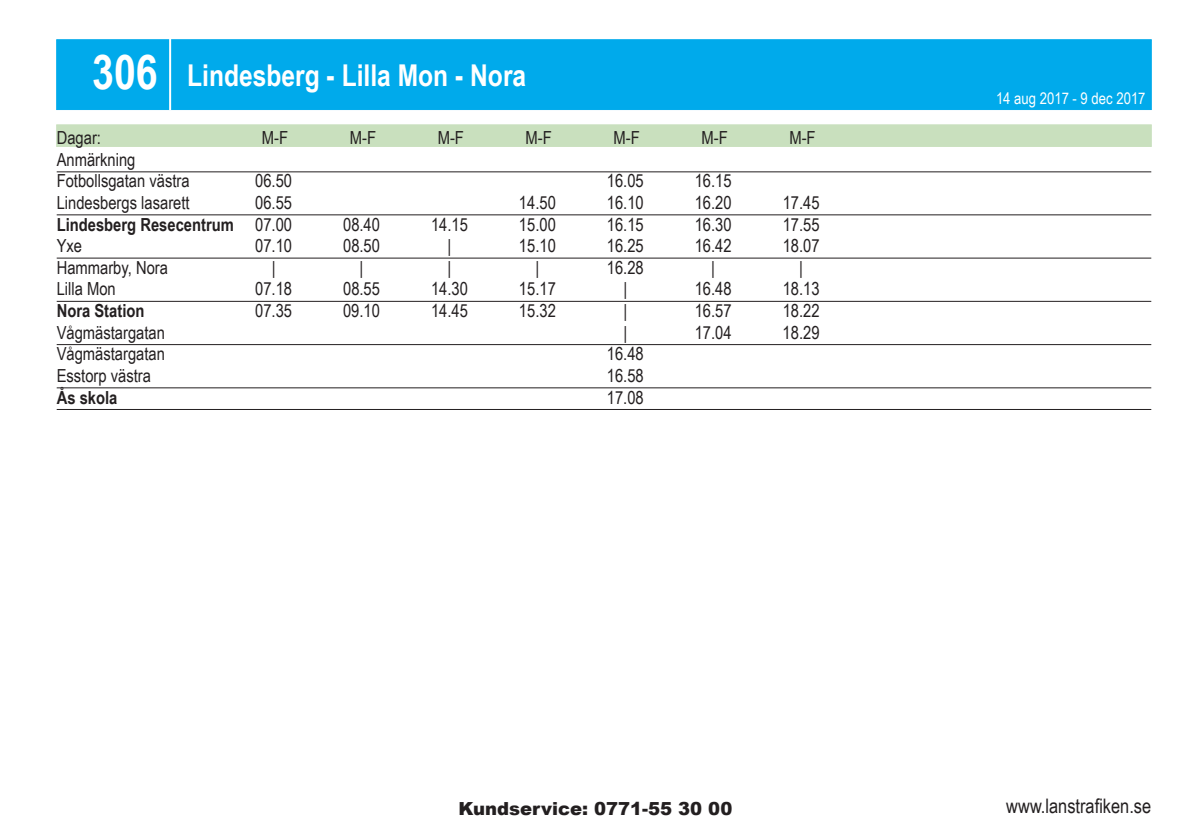
<style>
.page{position:relative;width:1191px;height:840px;background:#fff}
.page>*{position:absolute;margin:0;border:0;box-sizing:border-box;transform-origin:0 0}
.Linnr{font:700 48px "Arial Narrow";color:#fff}
.rubrik{font:700 30px "Arial Narrow";color:#fff}
.t1{font:20px "Arial Narrow";color:#231f20}
.hplrad_10_L{font:18px "Arial Narrow";color:#231f20}
.hplrad_10{font:18px "Arial Narrow";color:#231f20}
.hplrad_10-2{font:700 18px "Arial Narrow";color:#231f20}
.Dagar_10{font:18px "Arial Narrow";color:#231f20}
.t2{font:900 18px "Arial";color:#231f20}
.Anmärkning_10{font:18px "Arial Narrow";color:#231f20}
.hplrad_10_L-2{font:700 18px "Arial Narrow";color:#231f20}
.giltig{font:16px "Arial Narrow";color:#fff}
.s1{font-weight:400}
</style>
<div class="page">
<div style="left:56px;top:124px;width:1095px;height:23px;background:#c9e0be;border:1px solid #c9e0be"></div>
<div style="left:56px;top:39px;width:1095px;height:71px;background:#00aaeb;border:1px solid #00aaeb"></div>
<hr style="left:169px;top:37px;width:2px;height:73px;background:#fff">
<hr style="left:57px;top:171px;width:1094px;height:1px;background:#231f20">
<hr style="left:57px;top:214px;width:1094px;height:1px;background:#231f20">
<hr style="left:57px;top:257px;width:1094px;height:1px;background:#231f20">
<hr style="left:57px;top:301px;width:1094px;height:1px;background:#231f20">
<hr style="left:57px;top:344px;width:1094px;height:1px;background:#231f20">
<hr style="left:57px;top:387px;width:1094px;height:1px;background:#231f20">
<hr style="left:57px;top:409px;width:1094px;height:1px;background:#231f20">
<p class="Linnr" style="left:92px;top:35px;width:67px">306</p>
<p class="rubrik" style="left:187px;top:52px;width:341px">Lindesberg - Lilla Mon - Nora</p>
<p class="Dagar_10" style="left:57px;top:124px;width:46px">Dagar:</p>
<p class="Dagar_10" style="left:262px;top:124px;width:28px">M-F</p>
<p class="Dagar_10" style="left:350px;top:124px;width:28px">M-F</p>
<p class="Dagar_10" style="left:438px;top:124px;width:28px">M-F</p>
<p class="Dagar_10" style="left:525px;top:124px;width:28px">M-F</p>
<p class="Dagar_10" style="left:613px;top:124px;width:28px">M-F</p>
<p class="Dagar_10" style="left:701px;top:124px;width:28px">M-F</p>
<p class="Dagar_10" style="left:789px;top:124px;width:28px">M-F</p>
<p class="Anmärkning_10" style="left:57px;top:146px;width:80px">Anmärkning</p>
<p class="hplrad_10" style="left:57px;top:168px;width:134px">Fotbollsgatan västra</p>
<p class="hplrad_10" style="left:255px;top:168px;width:38px">06.50</p>
<p class="hplrad_10" style="left:607px;top:168px;width:38px">16.05</p>
<p class="hplrad_10" style="left:695px;top:168px;width:38px">16.15</p>
<p class="hplrad_10_L" style="left:57px;top:189px;width:134px">Lindesbergs lasarett</p>
<p class="hplrad_10_L" style="left:255px;top:189px;width:38px">06.55</p>
<p class="hplrad_10_L" style="left:519px;top:189px;width:38px">14.50</p>
<p class="hplrad_10_L" style="left:607px;top:189px;width:38px">16.10</p>
<p class="hplrad_10_L" style="left:695px;top:189px;width:38px">16.20</p>
<p class="hplrad_10_L" style="left:782px;top:189px;width:38px">17.45</p>
<p class="hplrad_10-2" style="left:57px;top:210px;width:237px">Lindesberg Resecentrum <span class="s1">07.00</span></p>
<p class="hplrad_10" style="left:343px;top:211px;width:38px">08.40</p>
<p class="hplrad_10" style="left:431px;top:211px;width:38px">14.15</p>
<p class="hplrad_10" style="left:519px;top:211px;width:38px">15.00</p>
<p class="hplrad_10" style="left:607px;top:211px;width:38px">16.15</p>
<p class="hplrad_10" style="left:695px;top:211px;width:38px">16.30</p>
<p class="hplrad_10" style="left:782px;top:211px;width:38px">17.55</p>
<p class="hplrad_10_L" style="left:57px;top:232px;width:27px">Yxe</p>
<p class="hplrad_10_L" style="left:255px;top:232px;width:38px">07.10</p>
<p class="hplrad_10_L" style="left:343px;top:232px;width:38px">08.50</p>
<p class="hplrad_10_L" style="left:447px;top:232px;width:5px">|</p>
<p class="hplrad_10_L" style="left:519px;top:232px;width:38px">15.10</p>
<p class="hplrad_10_L" style="left:607px;top:232px;width:38px">16.25</p>
<p class="hplrad_10_L" style="left:695px;top:232px;width:38px">16.42</p>
<p class="hplrad_10_L" style="left:782px;top:232px;width:38px">18.07</p>
<p class="hplrad_10" style="left:57px;top:254px;width:113px">Hammarby, Nora</p>
<p class="hplrad_10" style="left:272px;top:254px;width:5px">|</p>
<p class="hplrad_10" style="left:359px;top:254px;width:5px">|</p>
<p class="hplrad_10" style="left:447px;top:254px;width:5px">|</p>
<p class="hplrad_10" style="left:535px;top:254px;width:5px">|</p>
<p class="hplrad_10" style="left:607px;top:254px;width:38px">16.28</p>
<p class="hplrad_10" style="left:711px;top:254px;width:5px">|</p>
<p class="hplrad_10" style="left:799px;top:254px;width:5px">|</p>
<p class="hplrad_10_L" style="left:57px;top:276px;width:61px">Lilla Mon</p>
<p class="hplrad_10_L" style="left:255px;top:276px;width:38px">07.18</p>
<p class="hplrad_10_L" style="left:343px;top:276px;width:38px">08.55</p>
<p class="hplrad_10_L" style="left:431px;top:276px;width:38px">14.30</p>
<p class="hplrad_10_L" style="left:519px;top:276px;width:38px">15.17</p>
<p class="hplrad_10_L" style="left:623px;top:276px;width:5px">|</p>
<p class="hplrad_10_L" style="left:695px;top:276px;width:38px">16.48</p>
<p class="hplrad_10_L" style="left:782px;top:276px;width:38px">18.13</p>
<p class="hplrad_10-2" style="left:57px;top:297px;width:89px">Nora Station</p>
<p class="hplrad_10" style="left:255px;top:297px;width:38px">07.35</p>
<p class="hplrad_10" style="left:343px;top:297px;width:38px">09.10</p>
<p class="hplrad_10" style="left:431px;top:297px;width:38px">14.45</p>
<p class="hplrad_10" style="left:519px;top:297px;width:38px">15.32</p>
<p class="hplrad_10" style="left:623px;top:297px;width:5px">|</p>
<p class="hplrad_10" style="left:694px;top:297px;width:38px">16.57</p>
<p class="hplrad_10" style="left:782px;top:297px;width:38px">18.22</p>
<p class="hplrad_10_L" style="left:57px;top:319px;width:110px">Vågmästargatan</p>
<p class="hplrad_10_L" style="left:623px;top:319px;width:5px">|</p>
<p class="hplrad_10_L" style="left:694px;top:319px;width:38px">17.04</p>
<p class="hplrad_10_L" style="left:782px;top:319px;width:38px">18.29</p>
<p class="hplrad_10" style="left:57px;top:340px;width:110px">Vågmästargatan</p>
<p class="hplrad_10" style="left:607px;top:340px;width:38px">16.48</p>
<p class="hplrad_10_L" style="left:57px;top:362px;width:96px">Esstorp västra</p>
<p class="hplrad_10_L" style="left:607px;top:362px;width:38px">16.58</p>
<p class="hplrad_10_L-2" style="left:57px;top:383px;width:62px">Ås skola</p>
<p class="hplrad_10_L" style="left:607px;top:384px;width:38px">17.08</p>
<p class="giltig" style="left:996px;top:87px;width:151px">14 aug 2017 - 9 dec 2017</p>
<p class="t2" style="left:458px;top:794px;width:275px">Kundservice: 0771-55 30 00</p>
<p class="t1" style="left:1006px;top:791px;width:146px">www.lanstrafiken.se</p>
</div>
